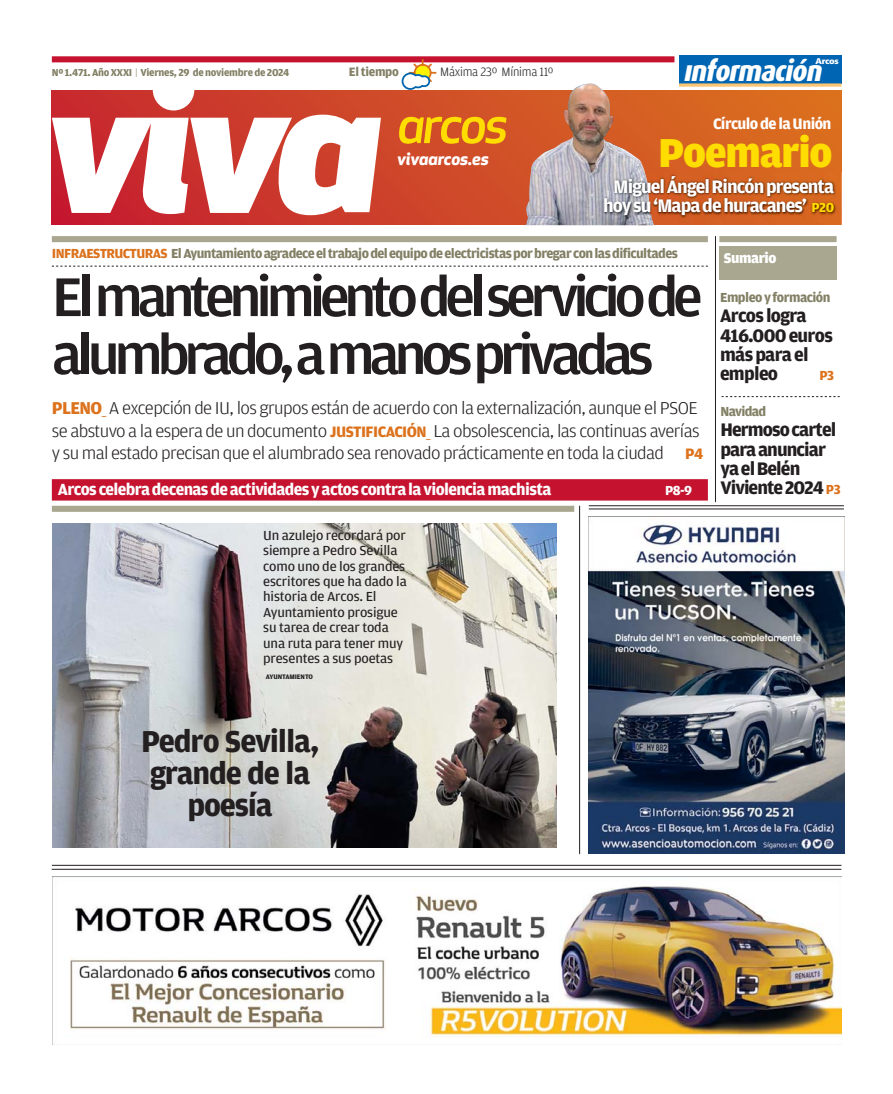
<style>
.page{position:relative;width:893px;height:1094px;background:#fff}
.page>*{position:absolute;margin:0;border:0;box-sizing:border-box;transform-origin:0 0}
.t1{font:500 57.9px/57.9px "Amplitude";letter-spacing:-.09em;color:#231f20;scale:1.05 1}
.t2{font:italic 500 51.45px "Apex New";letter-spacing:-.045em;color:#fd0}
.t3{font:900 42.9px "Amplitude";letter-spacing:-.025em;color:#fd0}
.t4{font:700 32.1px/32.1px "Amplitude";letter-spacing:-.035em;color:#231f20;text-align:center}
.t5{font:italic 800 29.1px "Dax";color:#fff;scale:.9 1}
.t6{font:700 19.35px/19.4px "Amplitude";letter-spacing:-.05em;color:#231f20}
.t7{font:700 19.35px/19.4px "Amplitude";letter-spacing:-.05em;color:#fff;text-align:center}
.t8{font:300 18.15px/22.2px "Amplitude";letter-spacing:-.035em;color:#231f20;scale:1.05 1}
.t9{font:700 17.1px "Amplitude";letter-spacing:-.04em;color:#fff}
.t10{font:italic 700 17.1px "Apex New";letter-spacing:-.005em;color:#fff}
.t11{font:700 16.05px "Amplitude";letter-spacing:-.035em;color:#fff}
.t12{font:900 15px "Amplitude";letter-spacing:-.025em;color:#fff}
.t13{font:13.95px/15.5px "Amplitude";letter-spacing:-.01em;color:#231f20;scale:1.05 1}
.t14{font:700 13.95px "Amplitude";letter-spacing:-.045em;color:#827f64}
.t15{font:700 13.95px "Amplitude";color:#fff}
.t16{font:700 13.95px "Amplitude";color:#dc721c}
.t17{font:300 12.9px "Amplitude";letter-spacing:-.02em;color:#231f20}
.t18{font:700 12.9px "Amplitude";letter-spacing:-.025em;color:#827f64}
.t19{font:700 10.65px "Amplitude";letter-spacing:-.025em;color:#827f64}
.t20{font:900 condensed 8.4px "Frutiger";letter-spacing:-.035em;color:#fff;scale:1.14 1}
.t21{font:700 6.9px "Amplitude";letter-spacing:-.01em;color:#231f20}
.s1{font-weight:300}
.s2{font-size:13.95px;color:#fd0}
.s3{color:#dc721c}
.s4{font-weight:700;color:#dc721c}
.s5{font-weight:700;font-size:16.05px;color:#dc721c}
.s6{font-size:13.95px;color:#dc721c}
</style>
<div class="page">
<svg style="left:52px;top:90px;width:789px;height:135px;background:#d25425"></svg>
<svg style="left:52px;top:90px;width:329px;height:125px"></svg>
<div style="left:52px;top:56px;width:622px;height:6px;background:#c4122f"></div>
<svg style="left:401px;top:62px;width:35px;height:29px"></svg>
<img style="left:52px;top:876px;width:789px;height:168px">
<img style="left:588px;top:517px;width:256px;height:337px">
<div style="left:679px;top:56px;width:162px;height:28px;background:#0066b3"></div>
<svg style="left:679px;top:83px;width:162px;height:4px"></svg>
<hr style="left:52px;top:865px;width:789px;height:1px;background:#231f20">
<hr style="left:52px;top:869px;width:789px;height:1px;background:#231f20">
<hr style="left:588px;top:505px;width:255px;height:1px;background:#231f20">
<hr style="left:588px;top:508px;width:255px;height:1px;background:#231f20">
<hr style="left:579px;top:506px;width:1px;height:348px;background:#231f20">
<img style="left:52px;top:523px;width:504px;height:324px">
<div style="left:52px;top:506px;width:522px;height:6px;background:#a9a790"></div>
<div style="left:52px;top:236px;width:655px;height:6px;background:#a9a790"></div>
<svg style="left:52px;top:266px;width:655px;height:1px"></svg>
<div style="left:52px;top:479px;width:655px;height:21px;background:#c4122f"></div>
<hr style="left:715px;top:236px;width:1px;height:266px;background:#231f20">
<svg style="left:721px;top:396px;width:118px;height:1px"></svg>
<div style="left:719px;top:246px;width:117px;height:34px;background:#a9a790"></div>
<div style="left:719px;top:236px;width:117px;height:6px;background:#a9a790"></div>
<img style="left:525px;top:83px;width:128px;height:142px">
<img style="left:566px;top:173px;width:276px;height:53px">
<img style="left:653px;top:173px;width:188px;height:52px">
<img style="left:566px;top:173px;width:87px;height:52px">
<p class="t19" style="left:52px;top:68px;width:239px">Nº 1.471. Año XXXI <span class="s1">|</span> Viernes, 29 de noviembre de 2024</p>
<p class="t18" style="left:349px;top:66px;width:52px">El tiempo</p>
<p class="t17" style="left:440px;top:66px;width:115px">Máxima 23º Mínima 11º</p>
<h2 class="t2" style="left:397px;top:95px;width:113px">arcos</h2>
<p class="t10" style="left:397px;top:149px;width:93px">vivaarcos.es</p>
<h3 class="t5" style="left:683px;top:54px;width:162px">información</h3>
<p class="t20" style="left:815px;top:58px;width:22px">Arcos</p>
<p class="t11" style="left:713px;top:117px;width:120px">Círculo de la Unión</p>
<h3 class="t3" style="left:658px;top:139px;width:176px">Poemario</h3>
<p class="t7" style="left:603px;top:178px;width:232px">Miguel Ángel Rincón presenta hoy su ‘Mapa de huracanes’ <span class="s2">P20</span></p>
<p class="t14" style="left:52px;top:247px;width:627px"><span class="s3">INFRAESTRUCTURAS</span> El Ayuntamiento agradece el trabajo del equipo de electricistas por bregar con las dificultades</p>
<h1 class="t1" style="left:52px;top:271px;width:621px">El mantenimiento del servicio de alumbrado, a manos privadas</h1>
<p class="t8" style="left:52px;top:398px;width:622px"><span class="s4">PLENO</span><span class="s3">_</span> A excepción de IU, los grupos están de acuerdo con la externalización, aunque el PSOE se abstuvo a la espera de un documento <span class="s5">JUSTIFICACIÓN</span><span class="s3">_</span> La obsolescencia, las continuas averías y su mal estado precisan que el alumbrado sea renovado prácticamente en toda la ciudad <span class="s5">P4</span></p>
<p class="t9" style="left:58px;top:483px;width:495px">Arcos celebra decenas de actividades y actos contra la violencia machista</p>
<p class="t15" style="left:665px;top:485px;width:29px">P8-9</p>
<p class="t13" style="left:263px;top:528px;width:138px">Un azulejo recordará por siempre a Pedro Sevilla como uno de los grandes escritores que ha dado la historia de Arcos. El<br>Ayuntamiento prosigue su tarea de crear toda una ruta para tener muy presentes a sus poetas</p>
<p class="t21" style="left:266px;top:673px;width:49px">AYUNTAMIENTO</p>
<p class="t12" style="left:723px;top:253px;width:54px">Sumario</p>
<p class="t14" style="left:720px;top:292px;width:112px">Empleo y formación</p>
<p class="t6" style="left:720px;top:307px;width:114px">Arcos logra<br>416.000 euros más para el empleo</p>
<p class="t16" style="left:819px;top:370px;width:16px">P3</p>
<p class="t14" style="left:720px;top:406px;width:47px">Navidad</p>
<p class="t6" style="left:720px;top:421px;width:122px">Hermoso cartel para anunciar ya el Belén<br>Viviente 2024 <span class="s6">P3</span></p>
<h3 class="t4" style="left:141px;top:727px;width:179px">Pedro Sevilla, grande de la poesía</h3>
</div>
